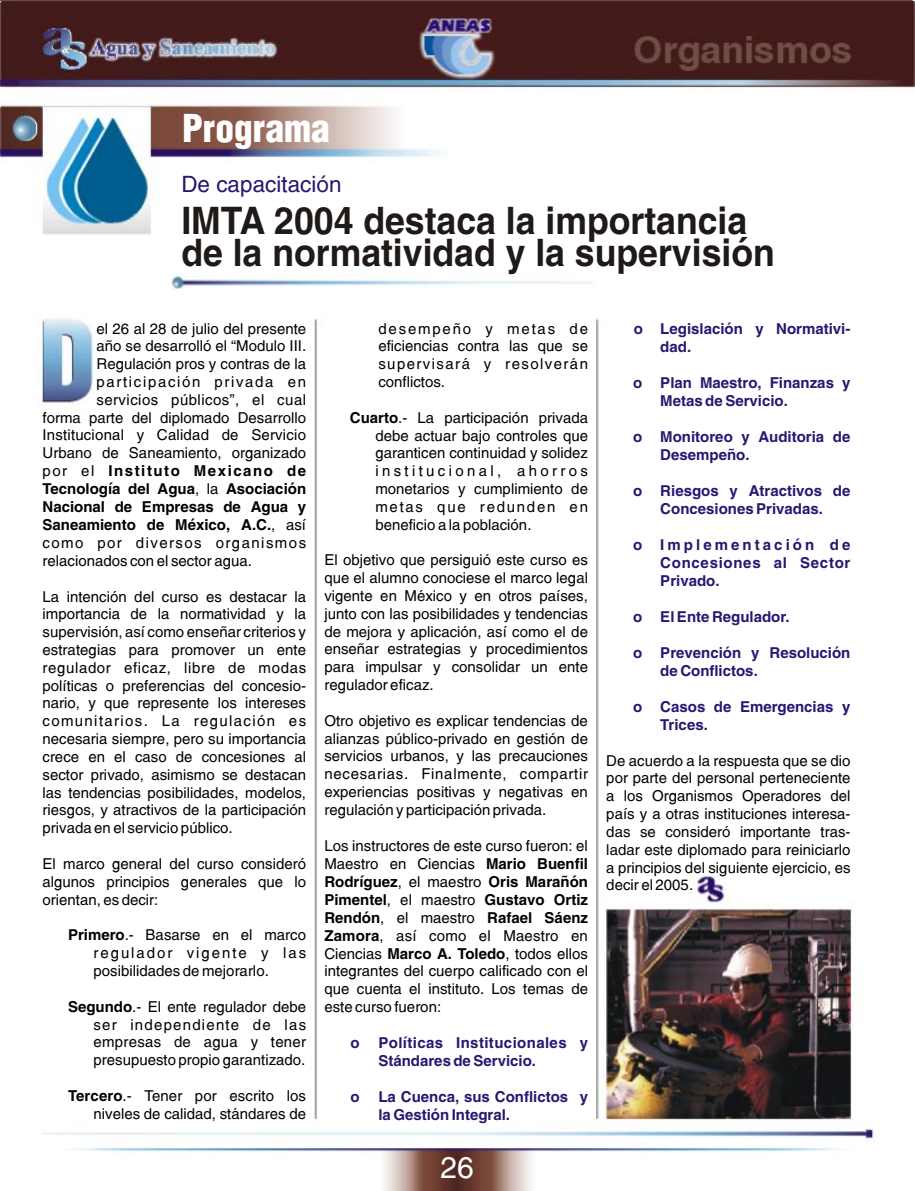
<style>
.page{position:relative;width:915px;height:1191px;background:#fff}
.page>*{position:absolute;margin:0;border:0;box-sizing:border-box;transform-origin:0 0}
.t1{font:700 37.8px/31.8px "Switzerland";color:#1f1a17;scale:.94 1}
.t2{font:900 37.5px "Switzerland Cond";color:#fff}
.t3{font:30px "Switzerland";color:#fff}
.t4{font:22.5px "Switzerland";color:#291770}
.t5{font:15px/17.9px "Switzerland";color:#000;text-align:justify}
.t6{font:700 15px/18px "Switzerland";color:#291770}
.t7{font:700 15px "Switzerland";color:#000}
.t8{font:700 15px/18px "Switzerland";letter-spacing:.025em;color:#291770}
.t9{font:15px "Switzerland";letter-spacing:.03em;color:#000}
.t10{font:15px "Switzerland";letter-spacing:.095em;color:#000}
.t11{font:700 15px "Switzerland";letter-spacing:.1em;color:#000}
.t12{font:15px "Switzerland";letter-spacing:.11em;color:#000}
.s1{font-weight:400}
.s2{font-weight:700}
</style>
<div class="page">
<img style="left:0;top:0;width:914px;height:1191px">
<h2 class="t2" style="left:182px;top:113px;width:149px">Programa</h2>
<h3 class="t4" style="left:181px;top:175px;width:162px">De capacitación</h3>
<h1 class="t1" style="left:181px;top:208px;width:633px">IMTA 2004 destaca la importancia de la normatividad y la supervisión</h1>
<p class="t5" style="left:97px;top:321px;width:211px">el 26 al 28 de julio del presente</p>
<p class="t5" style="left:97px;top:339px;width:211px">año se desarrolló el “Modulo III.</p>
<p class="t5" style="left:97px;top:356px;width:211px">Regulación pros y contras de la</p>
<p class="t12" style="left:97px;top:376px;width:211px">participación privada en</p>
<p class="t9" style="left:97px;top:394px;width:211px">servicios públicos”, el cual</p>
<p class="t5" style="left:43px;top:410px;width:265px">forma parte del diplomado Desarrollo</p>
<p class="t5" style="left:43px;top:428px;width:265px">Institucional y Calidad de Servicio</p>
<p class="t5" style="left:43px;top:446px;width:265px">Urbano de Saneamiento, organizado</p>
<p class="t11" style="left:43px;top:465px;width:265px"><span class="s1">por el</span> Instituto Mexicano de</p>
<p class="t7" style="left:43px;top:483px;width:265px">Tecnología del Agua<span class="s1">, la</span> Asociación</p>
<p class="t7" style="left:43px;top:501px;width:265px">Nacional de Empresas de Agua y</p>
<p class="t7" style="left:43px;top:519px;width:265px">Saneamiento de México, A.C.<span class="s1">, así</span></p>
<p class="t10" style="left:43px;top:537px;width:265px">como por diversos organismos</p>
<p class="t5" style="left:43px;top:553px;width:211px">relacionados con el sector agua.</p>
<p class="t5" style="left:43px;top:589px;width:265px">La intención del curso es destacar la importancia de la normatividad y la supervisión, así como enseñar criterios y estrategias para promover un ente regulador eficaz, libre de modas políticas o preferencias del concesio&shy;nario, y que represente los intereses comunitarios. La regulación es necesaria siempre, pero su importancia crece en el caso de concesiones al sector privado, asimismo se destacan las tendencias posibilidades, modelos, riesgos, y atractivos de la participación privada en el servicio público.</p>
<p class="t5" style="left:43px;top:856px;width:265px">El marco general del curso consideró algunos principios generales que lo orientan, es decir:</p>
<p class="t5" style="left:94px;top:928px;width:214px;text-indent:-26px"><span class="s2">Primero</span>.- Basarse en el marco regulador vigente y las posibilidades de mejorarlo.</p>
<p class="t5" style="left:94px;top:999px;width:214px;text-indent:-25px"><span class="s2">Segundo</span>.- El ente regulador debe ser independiente de las empresas de agua y tener presupuesto propio garantizado.</p>
<p class="t5" style="left:68px;top:1088px;width:240px;text-align:right"><span class="s2">Tercero</span>.- Tener por escrito los niveles de calidad, stándares de</p>
<p class="t5" style="left:378px;top:321px;width:211px">desempeño y metas de eficiencias contra las que se supervisará y resolverán conflictos.</p>
<p class="t5" style="left:375px;top:410px;width:214px;text-indent:-25px"><span class="s2">Cuarto</span>.- La participación privada debe actuar bajo controles que garanticen continuidad y solidez institucional, ahorros monetarios y cumplimiento de metas que redunden en beneficio a la población.</p>
<p class="t5" style="left:324px;top:553px;width:265px">El objetivo que persiguió este curso es que el alumno conociese el marco legal vigente en México y en otros países, junto con las posibilidades y tendencias de mejora y aplicación, así como el de enseñar estrategias y procedimientos para impulsar y consolidar un ente regulador eficaz.</p>
<p class="t5" style="left:324px;top:713px;width:265px">Otro objetivo es explicar tendencias de alianzas público-privado en gestión de servicios urbanos, y las precauciones necesarias. Finalmente, compartir experiencias positivas y negativas en regulación y participación privada.</p>
<p class="t5" style="left:324px;top:838px;width:265px">Los instructores de este curso fueron: el Maestro en Ciencias <span class="s2">Mario Buenfil Rodríguez</span>, el maestro <span class="s2">Oris Marañón Pimentel</span>, el maestro <span class="s2">Gustavo Ortiz Rendón</span>, el maestro <span class="s2">Rafael Sáenz Zamora</span>, así como el Maestro en Ciencias <span class="s2">Marco A. Toledo</span>, todos ellos integrantes del cuerpo calificado con el que cuenta el instituto. Los temas de este curso fueron:</p>
<p class="t6" style="left:350px;top:1035px;width:11px">o</p>
<p class="t8" style="left:378px;top:1035px;width:211px">Políticas Institucionales y<br>Stándares de Servicio.</p>
<p class="t6" style="left:350px;top:1089px;width:11px">o</p>
<p class="t6" style="left:378px;top:1089px;width:211px">La Cuenca, sus Conflictos y la Gestión Integral.</p>
<h3 class="t3" style="left:441px;top:1156px;width:35px">26</h3>
<p class="t6" style="left:660px;top:321px;width:192px;text-indent:-27px">o Legislación y Normativi&shy;dad.</p>
<p class="t6" style="left:660px;top:375px;width:192px;text-indent:-27px">o Plan Maestro, Finanzas y<br>Metas de Servicio.</p>
<p class="t6" style="left:660px;top:429px;width:192px;text-indent:-27px">o Monitoreo y Auditoria de<br>Desempeño.</p>
<p class="t6" style="left:633px;top:483px;width:219px;text-align:center">o Riesgos y Atractivos de<br>Concesiones Privadas.</p>
<p class="t6" style="left:660px;top:537px;width:192px;text-align:justify;text-indent:-27px">o Implementación de Concesiones al Sector Privado.</p>
<p class="t6" style="left:633px;top:609px;width:158px">o El Ente Regulador.</p>
<p class="t6" style="left:660px;top:645px;width:192px;text-indent:-27px">o Prevención y Resolución de Conflictos.</p>
<p class="t6" style="left:660px;top:699px;width:192px;text-indent:-27px">o Casos de Emergencias y<br>Trices.</p>
<p class="t5" style="left:606px;top:753px;width:246px">De acuerdo a la respuesta que se dio por parte del personal perteneciente a los Organismos Operadores del país y a otras instituciones interesa&shy;das se consideró importante tras&shy;ladar este diplomado para reiniciarlo a principios del siguiente ejercicio, es decir el 2005.</p>
</div>
